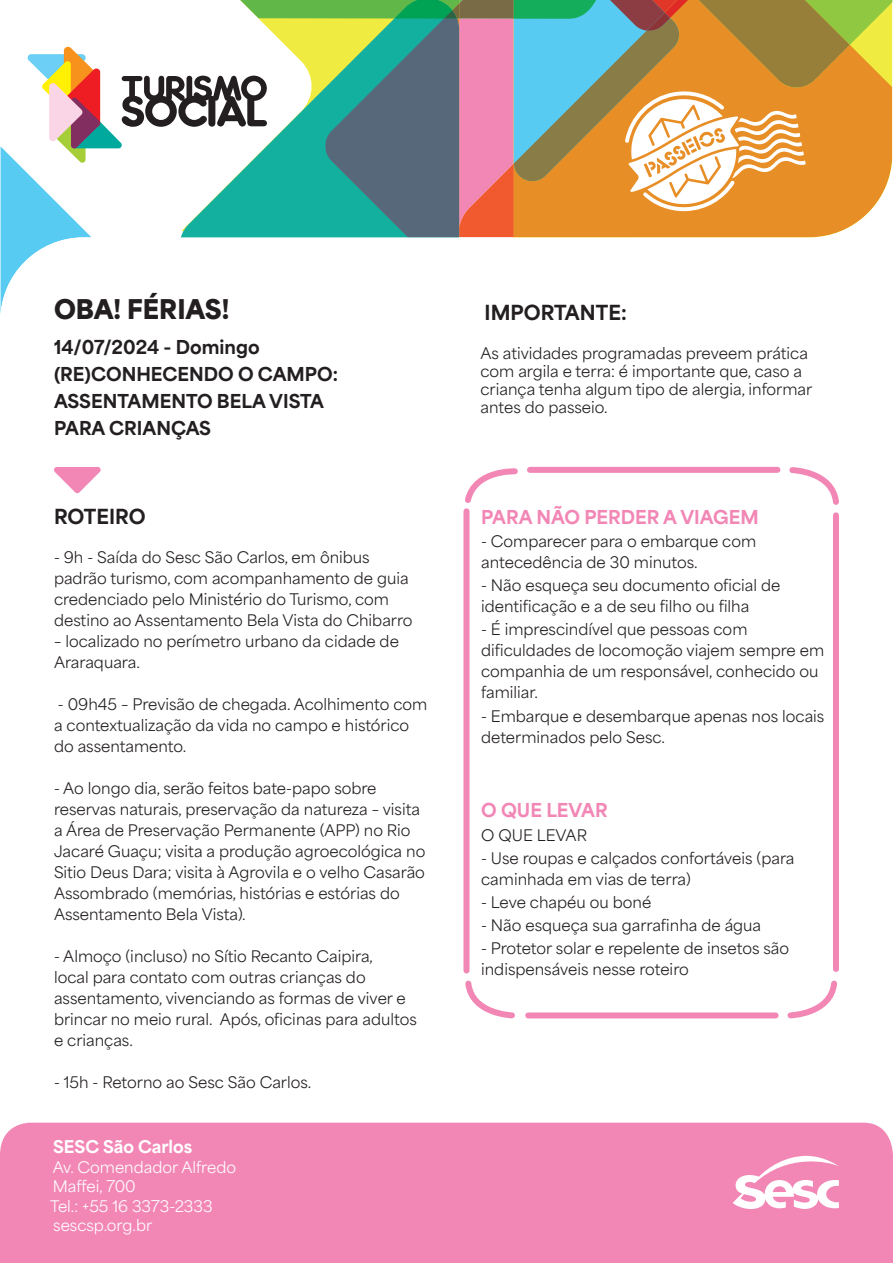
<style>
.page{position:relative;width:893px;height:1263px;background:#fff}
.page>*{position:absolute;margin:0;border:0;box-sizing:border-box;transform-origin:0 0}
.t1{font:900 25.5px "Area Normal";color:#231f20}
.t2{font:800 19.5px "Area Normal";color:#231f20}
.t3{font:800 18px/27px "Area Normal";color:#231f20}
.t4{font:800 18px "Area Normal";color:#f287b6}
.t5{font:800 16.5px "Area Normal";color:#fff}
.t6{font:15px/21px "Area Normal";color:#231f20}
.t7{font:15px/19.5px "Area Normal";color:#fff}
</style>
<div class="page">
<div style="left:0;top:1123px;width:893px;height:140px;background:#f287b6"></div>
<svg style="left:733px;top:1153px;width:106px;height:56px"></svg>
<svg style="left:54px;top:467px;width:47px;height:26px"></svg>
<div style="left:528px;top:1012px;width:248px;height:6px;background:#f287b6"></div>
<div style="left:463px;top:511px;width:6px;height:459px;background:#f287b6"></div>
<svg style="left:465px;top:980px;width:50px;height:39px"></svg>
<div style="left:833px;top:515px;width:6px;height:454px;background:#f287b6"></div>
<svg style="left:465px;top:468px;width:53px;height:35px"></svg>
<svg style="left:787px;top:980px;width:50px;height:39px"></svg>
<svg style="left:789px;top:467px;width:50px;height:38px"></svg>
<div style="left:530px;top:467px;width:247px;height:6px;background:#f287b6"></div>
<svg style="left:0;top:0;width:892px;height:314px"></svg>
<h1 class="t1" style="left:54px;top:286px;width:177px">OBA! FÉRIAS!</h1>
<p class="t3" style="left:54px;top:332px;width:285px">14/07/2024 - Domingo (RE)CONHECENDO O CAMPO:<br>ASSENTAMENTO BELA VISTA<br>PARA CRIANÇAS</p>
<h2 class="t2" style="left:54px;top:499px;width:93px">ROTEIRO</h2>
<p class="t6" style="left:54px;top:545px;width:360px">- 9h - Saída do Sesc São Carlos, em ônibus padrão turismo, com acompanhamento de guia credenciado pelo Ministério do Turismo, com destino ao Assentamento Bela Vista do Chibarro</p>
<p class="t6" style="left:54px;top:629px;width:346px">– localizado no perímetro urbano da cidade de<br>Araraquara.</p>
<p class="t6" style="left:54px;top:692px;width:375px">- 09h45 – Previsão de chegada. Acolhimento com a contextualização da vida no campo e histórico do assentamento.</p>
<p class="t6" style="left:54px;top:776px;width:373px">- Ao longo dia, serão feitos bate-papo sobre reservas naturais, preservação da natureza – visita a Área de Preservação Permanente (APP) no Rio Jacaré Guaçu; visita a produção agroecológica no Sitio Deus Dara; visita à Agrovila e o velho Casarão Assombrado (memórias, histórias e estórias do Assentamento Bela Vista).</p>
<p class="t6" style="left:54px;top:944px;width:364px">- Almoço (incluso) no Sítio Recanto Caipira,<br>local para contato com outras crianças do assentamento, vivenciando as formas de viver e brincar no meio rural. Após, oficinas para adultos e crianças.</p>
<p class="t6" style="left:54px;top:1070px;width:259px">- 15h - Retorno ao Sesc São Carlos.</p>
<p class="t5" style="left:53px;top:1132px;width:141px">SESC São Carlos</p>
<p class="t7" style="left:50px;top:1155px;width:187px">Av. Comendador Alfredo<br>Maffei, 700<br>Tel.: +55 16 3373-2333 sescsp.org.br</p>
<h2 class="t2" style="left:485px;top:295px;width:144px">IMPORTANTE:</h2>
<p class="t6" style="left:480px;top:343px;width:333px;line-height:18px">As atividades programadas preveem prática com argila e terra: é importante que, caso a criança tenha algum tipo de alergia, informar antes do passeio.</p>
<p class="t4" style="left:481px;top:501px;width:279px">PARA NÃO PERDER A VIAGEM</p>
<p class="t6" style="left:481px;top:529px;width:276px">- Comparecer para o embarque com antecedência de 30 minutos.</p>
<p class="t6" style="left:481px;top:573px;width:301px">- Não esqueça seu documento oficial de identificação e a de seu filho ou filha</p>
<p class="t6" style="left:481px;top:617px;width:345px">- É imprescindível que pessoas com dificuldades de locomoção viajem sempre em companhia de um responsável, conhecido ou familiar.</p>
<p class="t6" style="left:481px;top:703px;width:345px">- Embarque e desembarque apenas nos locais determinados pelo Sesc.</p>
<p class="t4" style="left:481px;top:794px;width:128px">O QUE LEVAR</p>
<p class="t6" style="left:481px;top:822px;width:107px">O QUE LEVAR</p>
<p class="t6" style="left:481px;top:846px;width:315px">- Use roupas e calçados confortáveis (para caminhada em vias de terra)</p>
<p class="t6" style="left:481px;top:890px;width:172px">- Leve chapéu ou boné</p>
<p class="t6" style="left:481px;top:913px;width:282px">- Não esqueça sua garrafinha de água</p>
<p class="t6" style="left:481px;top:936px;width:309px">- Protetor solar e repelente de insetos são indispensáveis nesse roteiro</p>
</div>
